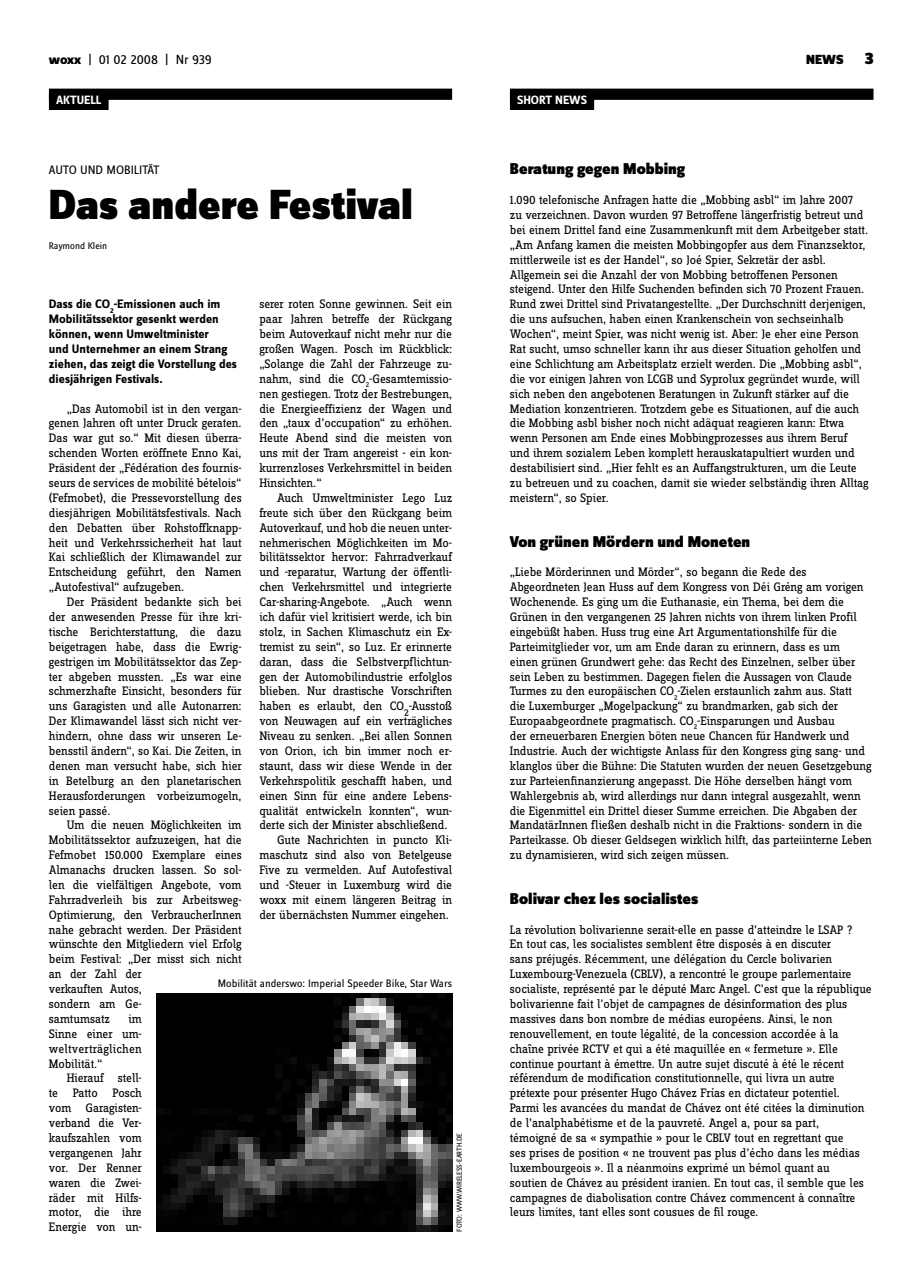
<style>
.page{position:relative;width:922px;height:1276px;background:#fff}
.page>*{position:absolute;margin:0;border:0;box-sizing:border-box;transform-origin:0 0}
.t1{font:900 43.75px "Zine Sans Dis";color:#000}
.t2{font:900 16.25px "Zine Sans Dis";color:#000}
.t3{font:13.75px "Zine Sans Dis";letter-spacing:-.005em;color:#000}
.t4{font:900 13.75px "Zine Sans Dis";color:#000}
.t5{font:12.75px/14.9px "Zine Slab Dis";letter-spacing:-.01em;color:#000;text-align:justify}
.t6{font:700 12.75px/14.9px "Zine Sans Dis";color:#000}
.t7{font:12.75px "Zine Sans Dis";letter-spacing:-.01em;color:#000}
.t8{font:700 12.5px "Zine Sans Dis";color:#fff}
.t9{font:11.25px "Zine Sans Dis";color:#000}
.t10{font:10.25px "Zine Slab Dis";color:#000}
.t11{font:10px "Zine Sans Dis";color:#000}
.t12{font:7.5px "Zine Sans Dis";letter-spacing:-.01em;color:#000}
.s1{font-weight:800}
</style>
<div class="page">
<img style="left:156px;top:993px;width:296px;height:238px">
<div style="left:510px;top:89px;width:363px;height:11px;background:#000"></div>
<div style="left:510px;top:94px;width:84px;height:16px;background:#000"></div>
<div style="left:49px;top:89px;width:403px;height:11px;background:#000"></div>
<div style="left:49px;top:94px;width:60px;height:16px;background:#000"></div>
<p class="t3" style="left:49px;top:53px;width:164px"><span class="s1">woxx</span> | 01 02 2008 | Nr 939</p>
<p class="t4" style="left:806px;top:53px;width:39px">NEWS</p>
<p class="t8" style="left:56px;top:93px;width:47px">AKTUELL</p>
<p class="t7" style="left:49px;top:163px;width:112px">AUTO UND MOBILITÄT</p>
<h1 class="t1" style="left:49px;top:181px;width:365px">Das andere Festival</h1>
<p class="t11" style="left:49px;top:240px;width:60px">Raymond Klein</p>
<p class="t6" style="left:49px;top:297px;width:189px">Dass die CO<sub>2</sub>-Emissionen auch im<br>Mobilitätssektor gesenkt werden können, wenn Umweltminister<br>und Unternehmer an einem Strang ziehen, das zeigt die Vorstellung des diesjährigen Festivals.</p>
<p class="t5" style="left:49px;top:402px;width:194px;text-indent:18px">„Das Automobil ist in den vergan&shy;genen Jahren oft unter Druck geraten.<br>Das war gut so.“ Mit diesen überra&shy;schenden Worten eröffnete Enno Kai, Präsident der „Fédération des fournis&shy;seurs de services de mobilité bételois“ (Fefmobet), die Pressevorstellung des diesjährigen Mobilitätsfestivals. Nach den Debatten über Rohstoffknapp&shy;heit und Verkehrssicherheit hat laut Kai schließlich der Klimawandel zur Entscheidung geführt, den Namen „Autofestival“ aufzugeben.</p>
<p class="t5" style="left:49px;top:595px;width:194px;text-indent:18px">Der Präsident bedankte sich bei der anwesenden Presse für ihre kri&shy;tische Berichterstattung, die dazu beigetragen habe, dass die Ewrig&shy;gestrigen im Mobilitätssektor das Zep&shy;ter abgeben mussten. „Es war eine schmerzhafte Einsicht, besonders für uns Garagisten und alle Autonarren:<br>Der Klimawandel lässt sich nicht ver&shy;hindern, ohne dass wir unseren Le&shy;bensstil ändern“, so Kai. Die Zeiten, in denen man versucht habe, sich hier in Betelburg an den planetarischen Herausforderungen vorbeizumogeln, seien passé.</p>
<p class="t5" style="left:49px;top:818px;width:194px;text-align:left;text-indent:18px">Um die neuen Möglichkeiten im<br>Mobilitätssektor aufzuzeigen, hat die<br>Fefmobet 150.000 Exemplare eines<br>Almanachs drucken lassen. So sol&shy;len die vielfältigen Angebote, vom<br>Fahrradverleih bis zur Arbeitsweg-<br>Optimierung, den VerbraucherInnen nahe gebracht werden. Der Präsident wünschte den Mitgliedern viel Erfolg beim Festival: „Der misst sich nicht an der Zahl der<br>verkauften Autos,<br>sondern am Ge-<br>samtumsatz</p>
<p class="t5" style="left:259px;top:297px;width:194px">serer roten Sonne gewinnen. Seit ein paar Jahren betreffe der Rückgang beim Autoverkauf nicht mehr nur die großen Wagen. Posch im Rückblick: „Solange die Zahl der Fahrzeuge zu&shy;nahm, sind die CO<sub>2</sub>-Gesamtemissio&shy;nen gestiegen. Trotz der Bestrebungen, die Energieeffizienz der Wagen und den „taux d’occupation“ zu erhöhen.<br>Heute Abend sind die meisten von uns mit der Tram angereist - ein kon&shy;kurrenzloses Verkehrsmittel in beiden Hinsichten.“</p>
<p class="t5" style="left:259px;top:491px;width:194px;text-indent:18px">Auch Umweltminister Lego Luz freute sich über den Rückgang beim Autoverkauf, und hob die neuen unter&shy;nehmerischen Möglichkeiten im Mo&shy;bilitätssektor hervor: Fahrradverkauf und -reparatur, Wartung der öffentli&shy;chen Verkehrsmittel und integrierte Car-sharing-Angebote. „Auch wenn ich dafür viel kritisiert werde, ich bin stolz, in Sachen Klimaschutz ein Ex&shy;tremist zu sein“, so Luz. Er erinnerte daran, dass die Selbstverpflichtun&shy;gen der Automobilindustrie erfolglos blieben. Nur drastische Vorschriften haben es erlaubt, den CO -Ausstoß</p>
<p class="t10" style="left:404px;top:707px;width:6px">2</p>
<p class="t5" style="left:259px;top:714px;width:194px">von Neuwagen auf ein verträgliches</p>
<p class="t5" style="left:259px;top:729px;width:194px">Niveau zu senken. „Bei allen Sonnen</p>
<p class="t5" style="left:259px;top:744px;width:194px">von Orion, ich bin immer noch er-</p>
<p class="t5" style="left:259px;top:759px;width:194px">staunt, dass wir diese Wende in der</p>
<p class="t5" style="left:259px;top:774px;width:194px">Verkehrspolitik geschafft haben, und</p>
<p class="t5" style="left:259px;top:788px;width:194px">einen Sinn für eine andere Lebens-</p>
<p class="t5" style="left:259px;top:803px;width:194px">qualität entwickeln konnten“, wun-</p>
<p class="t5" style="left:259px;top:818px;width:189px">derte sich der Minister abschließend.</p>
<p class="t5" style="left:277px;top:833px;width:176px">Gute Nachrichten in puncto Kli-</p>
<p class="t5" style="left:259px;top:848px;width:194px">maschutz sind also von Betelgeuse</p>
<p class="t5" style="left:259px;top:863px;width:194px">Five zu vermelden. Auf Autofestival</p>
<p class="t5" style="left:259px;top:878px;width:194px">und -Steuer in Luxemburg wird die</p>
<p class="t5" style="left:259px;top:893px;width:194px">woxx mit einem längeren Beitrag in</p>
<p class="t5" style="left:259px;top:908px;width:191px">der übernächsten Nummer eingehen.</p>
<p class="t9" style="left:218px;top:977px;width:236px">Mobilität anderswo: Imperial Speeder Bike, Star Wars</p>
<p class="t5" style="left:49px;top:1012px;width:94px;text-indent:79px">im Sinne einer um&shy;weltverträglichen Mobilität.“</p>
<p class="t5" style="left:49px;top:1071px;width:94px;text-indent:18px">Hierauf stell&shy;te Patto Posch vom Garagisten&shy;verband die Ver&shy;kaufszahlen vom vergangenen Jahr vor. Der Renner waren die Zwei&shy;räder mit Hilfs&shy;motor, die ihre Energie von un-</p>
<p class="t12" style="left:455px;top:1231px;width:100px;rotate:-90deg">FOTO: WWW.WIRELESS-EARTH.DE</p>
<p class="t8" style="left:517px;top:93px;width:71px">SHORT NEWS</p>
<p class="t2" style="left:510px;top:160px;width:177px">Beratung gegen Mobbing</p>
<p class="t5" style="left:510px;top:193px;width:360px;text-align:left">1.090 telefonische Anfragen hatte die „Mobbing asbl“ im Jahre 2007<br>zu verzeichnen. Davon wurden 97 Betroffene längerfristig betreut und bei einem Drittel fand eine Zusammenkunft mit dem Arbeitgeber statt. „Am Anfang kamen die meisten Mobbingopfer aus dem Finanzsektor, mittlerweile ist es der Handel“, so Joé Spier, Sekretär der asbl.<br>Allgemein sei die Anzahl der von Mobbing betroffenen Personen steigend. Unter den Hilfe Suchenden befinden sich 70 Prozent Frauen.<br>Rund zwei Drittel sind Privatangestellte. „Der Durchschnitt derjenigen, die uns aufsuchen, haben einen Krankenschein von sechseinhalb Wochen“, meint Spier, was nicht wenig ist. Aber: Je eher eine Person Rat sucht, umso schneller kann ihr aus dieser Situation geholfen und eine Schlichtung am Arbeitsplatz erzielt werden. Die „Mobbing asbl“, die vor einigen Jahren von LCGB und Syprolux gegründet wurde, will sich neben den angebotenen Beratungen in Zukunft stärker auf die Mediation konzentrieren. Trotzdem gebe es Situationen, auf die auch die Mobbing asbl bisher noch nicht adäquat reagieren kann: Etwa wenn Personen am Ende eines Mobbingprozesses aus ihrem Beruf und ihrem sozialem Leben komplett herauskatapultiert wurden und destabilisiert sind. „Hier fehlt es an Auffangstrukturen, um die Leute zu betreuen und zu coachen, damit sie wieder selbständig ihren Alltag meistern“, so Spier.</p>
<p class="t2" style="left:510px;top:532px;width:242px">Von grünen Mördern und Moneten</p>
<p class="t5" style="left:510px;top:565px;width:363px;text-align:left">„Liebe Mörderinnen und Mörder“, so begann die Rede des Abgeordneten Jean Huss auf dem Kongress von Déi Gréng am vorigen Wochenende. Es ging um die Euthanasie, ein Thema, bei dem die Grünen in den vergangenen 25 Jahren nichts von ihrem linken Profil eingebüßt haben. Huss trug eine Art Argumentationshilfe für die Parteimitglieder vor, um am Ende daran zu erinnern, dass es um<br>einen grünen Grundwert gehe: das Recht des Einzelnen, selber über sein Leben zu bestimmen. Dagegen fielen die Aussagen von Claude Turmes zu den europäischen CO<sub>2</sub>-Zielen erstaunlich zahm aus. Statt<br>die Luxemburger „Mogelpackung“ zu brandmarken, gab sich der Europaabgeordnete pragmatisch. CO<sub>2</sub>-Einsparungen und Ausbau<br>der erneuerbaren Energien böten neue Chancen für Handwerk und Industrie. Auch der wichtigste Anlass für den Kongress ging sang- und klanglos über die Bühne: Die Statuten wurden der neuen Gesetzgebung zur Parteienfinanzierung angepasst. Die Höhe derselben hängt vom Wahlergebnis ab, wird allerdings nur dann integral ausgezahlt, wenn die Eigenmittel ein Drittel dieser Summe erreichen. Die Abgaben der MandatärInnen fließen deshalb nicht in die Fraktions- sondern in die Parteikasse. Ob dieser Geldsegen wirklich hilft, das parteiinterne Leben zu dynamisieren, wird sich zeigen müssen.</p>
<p class="t2" style="left:510px;top:890px;width:190px">Bolivar chez les socialistes</p>
<p class="t5" style="left:510px;top:922px;width:363px;text-align:left">La révolution bolivarienne serait-elle en passe d’atteindre le LSAP ?<br>En tout cas, les socialistes semblent être disposés à en discuter<br>sans préjugés. Récemment, une délégation du Cercle bolivarien Luxembourg-Venezuela (CBLV), a rencontré le groupe parlementaire socialiste, représenté par le député Marc Angel. C’est que la république bolivarienne fait l’objet de campagnes de désinformation des plus massives dans bon nombre de médias européens. Ainsi, le non renouvellement, en toute légalité, de la concession accordée à la chaîne privée RCTV et qui a été maquillée en « fermeture ». Elle continue pourtant à émettre. Un autre sujet discuté à été le récent référendum de modification constitutionnelle, qui livra un autre prétexte pour présenter Hugo Chávez Frías en dictateur potentiel.<br>Parmi les avancées du mandat de Chávez ont été citées la diminution de l’analphabétisme et de la pauvreté. Angel a, pour sa part,<br>témoigné de sa « sympathie » pour le CBLV tout en regrettant que<br>ses prises de position « ne trouvent pas plus d’écho dans les médias luxembourgeois ». Il a néanmoins exprimé un bémol quant au<br>soutien de Chávez au président iranien. En tout cas, il semble que les campagnes de diabolisation contre Chávez commencent à connaître leurs limites, tant elles sont cousues de fil rouge.</p>
</div>
